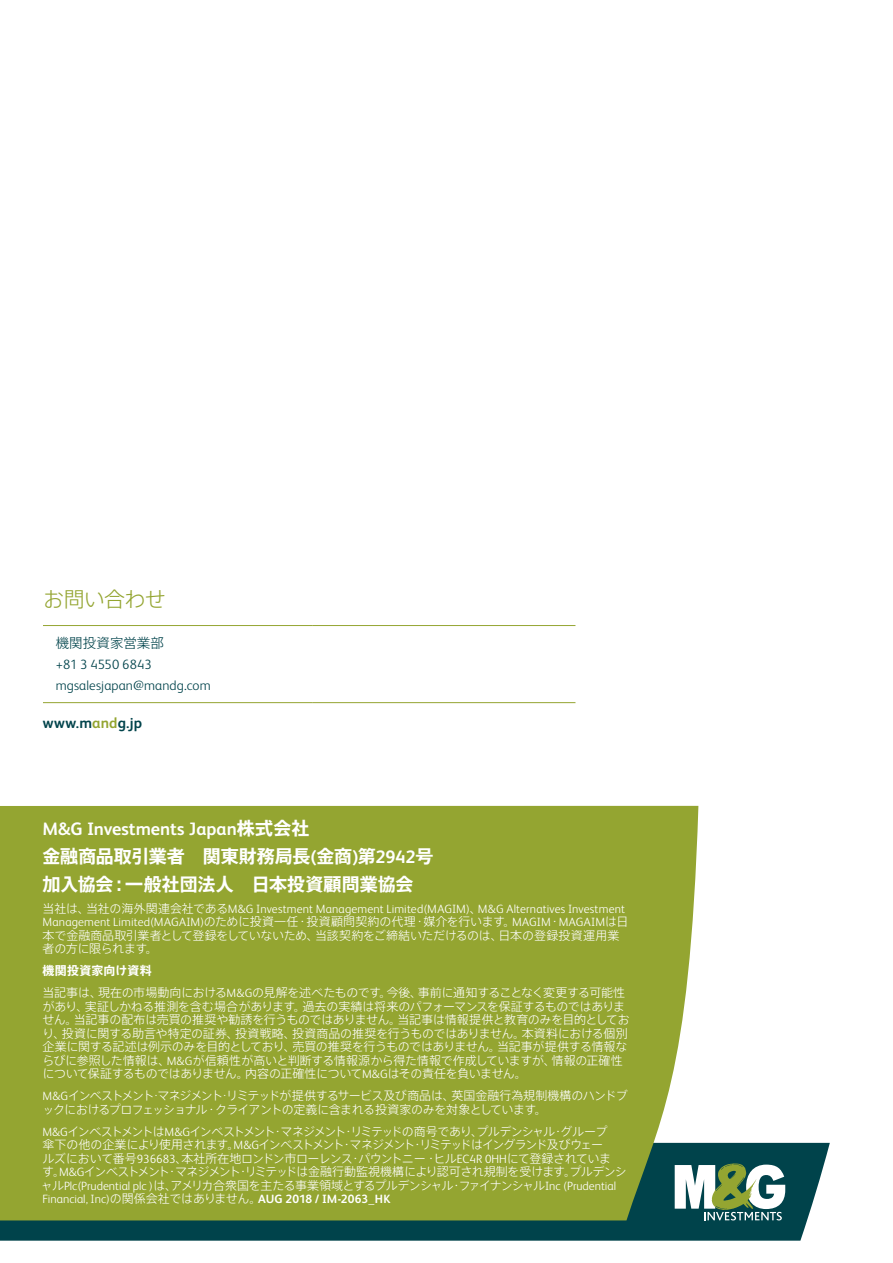
<style>
.page{position:relative;width:893px;height:1263px;background:#fff}
.page>*{position:absolute;margin:0;border:0;box-sizing:border-box;transform-origin:0 0}
.t1{font:300 21px "Axis Pro N";letter-spacing:-.03em;color:#94a531}
.t2{font:700 18px/28px "Axis Pro N";letter-spacing:-.005em;color:#fff}
.t3{font:700 18px "FS Albert Pro";color:#fff}
.t4{font:700 15px "FS Albert Pro";letter-spacing:.005em;color:#00434b}
.t5{font:300 13.5px/21px "FS Albert Pro";letter-spacing:.01em;color:#00434b}
.t6{font:300 13.5px "Axis Pro N";color:#00434b}
.t7{font:300 12px/13.5px "Axis Pro N";letter-spacing:-.04em;color:#fff}
.t8{font:300 12px/13.5px "Axis Pro N";letter-spacing:-.06em;color:#fff}
.t9{font:300 12px/13.5px "FS Albert Pro";letter-spacing:.015em;color:#fff}
.t10{font:700 12px "FS Albert Pro";letter-spacing:.005em;color:#fff}
.s1{color:#94a531}
.s2{font-family:"Axis Pro N"}
.s3{font-family:"FS Albert Pro"}
.s4{font-weight:700}
.s5{font-weight:300}
.s6{font-family:"Axis Pro N";font-weight:300}
</style>
<div class="page">
<svg style="left:0;top:1143px;width:830px;height:98px;background:#135156"></svg>
<div style="left:0;top:806px;width:698px;height:414px;background:#94a531"></div>
<svg style="left:675px;top:1163px;width:110px;height:57px"></svg>
<hr style="left:43px;top:625px;width:269px;height:1px;background:#94a531">
<hr style="left:312px;top:625px;width:263px;height:1px;background:#94a531">
<hr style="left:43px;top:702px;width:269px;height:1px;background:#94a531">
<hr style="left:312px;top:702px;width:263px;height:1px;background:#94a531">
<h1 class="t1" style="left:43px;top:589px;width:124px">お問い合わせ</h1>
<p class="t6" style="left:56px;top:636px;width:110px">機関投資家営業部</p>
<p class="t5" style="left:56px;top:653px;width:156px">+81 3 4550 6843 mgsalesjapan@mandg.com</p>
<p class="t4" style="left:43px;top:712px;width:101px">www.m<span class="s1">and</span>g.jp</p>
<h2 class="t3" style="left:43px;top:816px;width:269px">M&amp;G Investments Japan<span class="s2">株式会社</span></h2>
<h2 class="t2" style="left:43px;top:842px;width:392px">金融商品取引業者　関東財務局長<span class="s3">(</span>金商<span class="s3">)</span>第<span class="s3">2942</span>号加入協会：一般社団法人　日本投資顧問業協会</h2>
<p class="t9" style="left:43px;top:901px;width:587px"><span class="s2">当社は、当社の海外関連会社である</span>M&amp;G Investment Management Limited(MAGIM)<span class="s2">、</span>M&amp;G Alternatives Investment<br>Management Limited(MAGAIM)<span class="s2">のために投資一任・投資顧問契約の代理・媒介を行います。</span>MAGIM<span class="s2">・</span>MAGAIM<span class="s2">は日</span></p>
<p class="t7" style="left:43px;top:928px;width:578px">本で金融商品取引業者として登録をしていないため、当該契約をご締結いただけるのは、日本の登録投資運用業者の方に限られます。</p>
<p class="t7" style="left:43px;top:960px;width:584px;line-height:22px"><span class="s4">機関投資家向け資料<br></span>当記事は、現在の市場動向における<span class="s3">M&amp;G</span>の見解を述べたものです。今後、事前に通知することなく変更する可能性</p>
<p class="t7" style="left:43px;top:999px;width:588px">があり、実証しかねる推測を含む場合があります。過去の実績は将来のパフォーマンスを保証するものではありません。当記事の配布は売買の推奨や勧誘を行うものではありません。当記事は情報提供と教育のみを目的としており、投資に関する助言や特定の証券、投資戦略、投資商品の推奨を行うものではありません。本資料における個別企業に関する記述は例示のみを目的としており、売買の推奨を行うものではありません。当記事が提供する情報ならびに参照した情報は、<span class="s3">M&amp;G</span>が信頼性が高いと判断する情報源から得た情報で作成していますが、情報の正確性について保証するものではありません。内容の正確性について<span class="s3">M&amp;G</span>はその責任を負いません。</p>
<p class="t7" style="left:43px;top:1089px;width:587px"><span class="s3">M&amp;G</span>インベストメント･マネジメント･リミテッドが提供するサービス及び商品は、英国金融行為規制機構のハンドブックにおけるプロフェッショナル・クライアントの定義に含まれる投資家のみを対象としています。</p>
<p class="t8" style="left:41px;top:1124px;width:587px"><span class="s3">M&amp;G</span>インベストメントは<span class="s3">M&amp;G</span>インベストメント・マネジメント・リミテッドの商号であり、プルデンシャル・グループ<br>傘下の他の企業により使用されます。<span class="s3">M&amp;G</span>インベストメント・マネジメント・リミテッドはイングランド及びウェー<br>ルズにおいて番号<span class="s3">936683</span>、本社所在地ロンドン市ローレンス・パウントニー・ヒル<span class="s3">EC4R 0HH</span>にて登録されていま<br>す。<span class="s3">M&amp;G</span>インベストメント・マネジメント・リミテッドは金融行動監視機構により認可され規制を受けます。プルデンシャル<span class="s3">Plc(Prudential plc )</span>は、アメリカ合衆国を主たる事業領域とするプルデンシャル・ファイナンシャル<span class="s3">Inc (Prudential</span></p>
<p class="t10" style="left:43px;top:1191px;width:349px"><span class="s5">Financial, Inc)</span><span class="s6">の関係会社ではありません。</span>AUG 2018 / IM-2063_HK</p>
</div>
